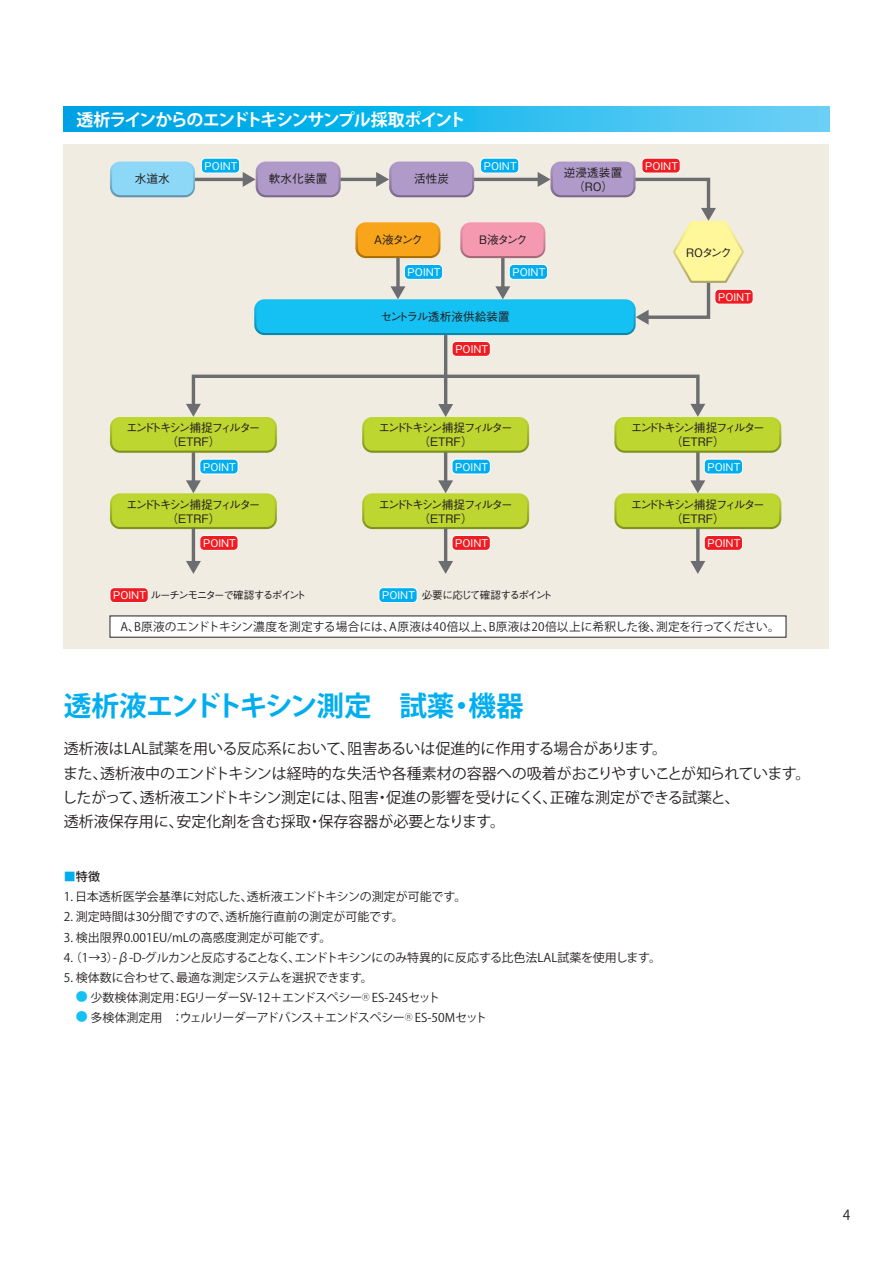
<style>
.page{position:relative;width:893px;height:1263px;background:#fff}
.page>*{position:absolute;margin:0;border:0;box-sizing:border-box;transform-origin:0 0}
.t1{font:700 27.6px "Koz Go Pro";letter-spacing:-.04em;color:#00aeef}
.t2{font:700 16.95px "Koz Go Pro";letter-spacing:-.09em;color:#fff}
.t3{font:15px/24.5px "Koz Go Pro";color:#231f20}
.t4{font:13.8px "Koz Go Pro";color:#231f20}
.t5{font:12px "Koz Go Pro";color:#231f20}
.t6{font:12px "Koz Go Pro";letter-spacing:-.02em;color:#231f20}
.t7{font:12px "Koz Go Pro";letter-spacing:-.03em;color:#231f20}
.t8{font:500 12px "Koz Go Pro";color:#231f20}
.t9{font:500 11.7px/13.8px "Gothic BBB Pro";letter-spacing:-.185em;color:#231f20;text-align:center}
.t10{font:11.7px "Koz Go Pro";letter-spacing:.005em;color:#231f20}
.t11{font:500 11.7px/13.8px "Gothic BBB Pro";letter-spacing:-.14em;color:#231f20;text-align:center}
.t12{font:500 11.7px "Gothic BBB Pro";color:#231f20}
.t13{font:500 10.65px "Gothic BBB Pro";color:#fff}
.t14{font:500 10.65px "Gothic BBB Pro";letter-spacing:-.125em;color:#231f20}
.t15{font:500 10.65px "Gothic BBB Pro";letter-spacing:-.06em;color:#231f20}
.s1{color:#fff}
.s2{color:#00aeef}
.s3{color:#15c0f2}
</style>
<div class="page">
<div style="left:64px;top:145px;width:765px;height:504px;background:#f1ece2"></div>
<div style="left:110px;top:616px;width:676px;height:21px;background:#fff"></div>
<svg style="left:64px;top:106px;width:765px;height:26px;background:#23b8ed"></svg>
<hr style="left:192px;top:447px;width:3px;height:35px;background:#6c6d70">
<hr style="left:444px;top:447px;width:3px;height:35px;background:#6c6d70">
<svg style="left:696px;top:453px;width:4px;height:27px"></svg>
<div style="left:200px;top:459px;width:38px;height:15px;background:#00aeef;border-radius:4px"></div>
<div style="left:199px;top:459px;width:39px;height:15px;border:1px solid #fff;border-radius:4px"></div>
<div style="left:452px;top:459px;width:38px;height:15px;background:#00aeef;border-radius:4px"></div>
<div style="left:452px;top:459px;width:39px;height:15px;border:1px solid #fff;border-radius:4px"></div>
<div style="left:704px;top:459px;width:38px;height:15px;background:#00aeef;border-radius:4px"></div>
<div style="left:704px;top:459px;width:39px;height:15px;border:1px solid #fff;border-radius:4px"></div>
<svg style="left:614px;top:480px;width:167px;height:49px"></svg>
<div style="left:616px;top:495px;width:163px;height:32px;background:#bed630;border-radius:8px"></div>
<svg style="left:362px;top:480px;width:167px;height:49px"></svg>
<div style="left:364px;top:495px;width:163px;height:32px;background:#bed630;border-radius:8px"></div>
<svg style="left:110px;top:480px;width:167px;height:49px"></svg>
<div style="left:112px;top:495px;width:163px;height:32px;background:#bed630;border-radius:8px"></div>
<hr style="left:192px;top:528px;width:3px;height:35px;background:#6c6d70">
<svg style="left:186px;top:561px;width:15px;height:13px"></svg>
<hr style="left:444px;top:528px;width:3px;height:35px;background:#6c6d70">
<svg style="left:438px;top:561px;width:15px;height:13px"></svg>
<svg style="left:696px;top:528px;width:4px;height:33px"></svg>
<svg style="left:690px;top:561px;width:15px;height:13px"></svg>
<svg style="left:110px;top:404px;width:167px;height:49px"></svg>
<hr style="left:444px;top:335px;width:3px;height:71px;background:#6c6d70">
<svg style="left:362px;top:408px;width:167px;height:45px"></svg>
<div style="left:192px;top:375px;width:508px;height:33px;border:3px solid #6c6d70"></div>
<svg style="left:614px;top:404px;width:167px;height:49px"></svg>
<hr style="left:152px;top:178px;width:93px;height:3px;background:#6c6d70">
<div style="left:452px;top:341px;width:38px;height:15px;background:#ee1d23;border-radius:4px"></div>
<div style="left:452px;top:341px;width:39px;height:16px;border:1px solid #fff;border-radius:4px"></div>
<div style="left:715px;top:289px;width:38px;height:15px;background:#ee1d23;border-radius:4px"></div>
<div style="left:714px;top:289px;width:40px;height:16px;border:1px solid #fff;border-radius:4px"></div>
<div style="left:200px;top:535px;width:38px;height:15px;background:#ee1d23;border-radius:4px"></div>
<div style="left:199px;top:535px;width:39px;height:16px;border:1px solid #fff;border-radius:4px"></div>
<div style="left:201px;top:158px;width:39px;height:15px;background:#00aeef;border-radius:4px"></div>
<div style="left:201px;top:158px;width:39px;height:15px;border:1px solid #fff;border-radius:4px"></div>
<div style="left:481px;top:158px;width:38px;height:15px;background:#00aeef;border-radius:4px"></div>
<div style="left:480px;top:158px;width:39px;height:15px;border:1px solid #fff;border-radius:4px"></div>
<div style="left:642px;top:158px;width:38px;height:15px;background:#ee1d23;border-radius:4px"></div>
<div style="left:641px;top:158px;width:40px;height:15px;border:1px solid #fff;border-radius:4px"></div>
<div style="left:110px;top:588px;width:38px;height:14px;background:#ee1d23;border-radius:4px"></div>
<div style="left:110px;top:587px;width:39px;height:16px;border:1px solid #fff;border-radius:4px"></div>
<div style="left:379px;top:588px;width:38px;height:14px;background:#00aeef;border-radius:4px"></div>
<div style="left:378px;top:587px;width:40px;height:16px;border:1px solid #fff;border-radius:4px"></div>
<div style="left:452px;top:535px;width:38px;height:15px;background:#ee1d23;border-radius:4px"></div>
<div style="left:452px;top:535px;width:39px;height:16px;border:1px solid #fff;border-radius:4px"></div>
<div style="left:704px;top:535px;width:38px;height:15px;background:#ee1d23;border-radius:4px"></div>
<div style="left:704px;top:535px;width:39px;height:16px;border:1px solid #fff;border-radius:4px"></div>
<svg style="left:110px;top:162px;width:85px;height:35px"></svg>
<div style="left:112px;top:164px;width:81px;height:31px;background:#8dd7f7;border-radius:8px"></div>
<svg style="left:243px;top:162px;width:501px;height:173px"></svg>
<div style="left:392px;top:164px;width:80px;height:31px;background:#b09ac9;border-radius:8px"></div>
<p class="t2" style="left:77px;top:108px;width:391px">透析ラインからのエンドトキシンサンプル採取ポイント</p>
<p class="t11" style="left:135px;top:170px;width:37px">水道水</p>
<p class="t13" style="left:205px;top:157px;width:34px">POINT</p>
<p class="t13" style="left:484px;top:157px;width:34px">POINT</p>
<p class="t13" style="left:645px;top:157px;width:34px">POINT</p>
<p class="t11" style="left:564px;top:164px;width:60px">逆浸透装置（RO）</p>
<p class="t11" style="left:269px;top:170px;width:60px">軟水化装置</p>
<p class="t11" style="left:414px;top:170px;width:37px">活性炭</p>
<p class="t11" style="left:374px;top:231px;width:50px">A液タンク</p>
<p class="t13" style="left:408px;top:263px;width:34px">POINT</p>
<p class="t11" style="left:479px;top:231px;width:50px">B液タンク</p>
<p class="t13" style="left:512px;top:263px;width:34px">POINT</p>
<p class="t12" style="left:380px;top:307px;width:131px">セントラル透析液供給装置</p>
<p class="t13" style="left:455px;top:340px;width:34px">POINT</p>
<p class="t11" style="left:686px;top:244px;width:47px">ROタンク</p>
<p class="t13" style="left:718px;top:288px;width:34px">POINT</p>
<p class="t9" style="left:126px;top:419px;width:136px">エンドトキシン捕捉フィルター（ETRF）</p>
<p class="t9" style="left:378px;top:419px;width:136px">エンドトキシン捕捉フィルター（ETRF）</p>
<p class="t9" style="left:631px;top:419px;width:136px">エンドトキシン捕捉フィルター（ETRF）</p>
<p class="t13" style="left:203px;top:458px;width:34px">POINT</p>
<p class="t13" style="left:455px;top:458px;width:34px">POINT</p>
<p class="t13" style="left:707px;top:458px;width:34px">POINT</p>
<p class="t9" style="left:126px;top:496px;width:136px">エンドトキシン捕捉フィルター（ETRF）</p>
<p class="t9" style="left:378px;top:496px;width:136px">エンドトキシン捕捉フィルター（ETRF）</p>
<p class="t9" style="left:631px;top:496px;width:136px">エンドトキシン捕捉フィルター（ETRF）</p>
<p class="t13" style="left:203px;top:534px;width:34px">POINT</p>
<p class="t13" style="left:455px;top:534px;width:34px">POINT</p>
<p class="t13" style="left:707px;top:534px;width:34px">POINT</p>
<p class="t14" style="left:113px;top:587px;width:194px"><span class="s1">POINT</span> ルーチンモニターで確認するポイント</p>
<p class="t15" style="left:382px;top:587px;width:172px"><span class="s1">POINT</span> 必要に応じて確認するポイント</p>
<p class="t10" style="left:120px;top:619px;width:661px">A、B原液のエンドトキシン濃度を測定する場合には、A原液は40倍以上、B原液は20倍以上に希釈した後、測定を行ってください。</p>
<h1 class="t1" style="left:64px;top:688px;width:461px">透析液エンドトキシン測定　試薬・機器</h1>
<p class="t3" style="left:62px;top:737px;width:750px">透析液はLAL試薬を用いる反応系において、阻害あるいは促進的に作用する場合があります。<br>また、透析液中のエンドトキシンは経時的な失活や各種素材の容器への吸着がおこりやすいことが知られています。したがって、透析液エンドトキシン測定には、阻害・促進の影響を受けにくく、正確な測定ができる試薬と、<br>透析液保存用に、安定化剤を含む採取・保存容器が必要となります。</p>
<p class="t8" style="left:64px;top:869px;width:38px"><span class="s2">■</span>特徴</p>
<p class="t5" style="left:64px;top:889px;width:404px">1. 日本透析医学会基準に対応した、透析液エンドトキシンの測定が可能です。</p>
<p class="t5" style="left:64px;top:909px;width:342px">2. 測定時間は30分間ですので、透析施行直前の測定が可能です。</p>
<p class="t5" style="left:64px;top:929px;width:269px">3. 検出限界0.001EU/mLの高感度測定が可能です。</p>
<p class="t6" style="left:64px;top:949px;width:599px">4. （1→3）-β-D-グルカンと反応することなく、エンドトキシンにのみ特異的に反応する比色法LAL試薬を使用します。</p>
<p class="t5" style="left:64px;top:970px;width:311px">5. 検体数に合わせて、最適な測定システムを選択できます。</p>
<p class="t5" style="left:76px;top:990px;width:366px"><span class="s3">●</span> 少数検体測定用：EGリーダーSV-12＋エンドスペシー<sup>Ⓡ</sup> ES-24Sセット</p>
<p class="t7" style="left:76px;top:1010px;width:413px"><span class="s3">●</span> 多検体測定用　：ウェルリーダーアドバンス＋エンドスペシー<sup>Ⓡ</sup> ES-50Mセット</p>
<p class="t4" style="left:843px;top:1206px;width:9px">4</p>
</div>
